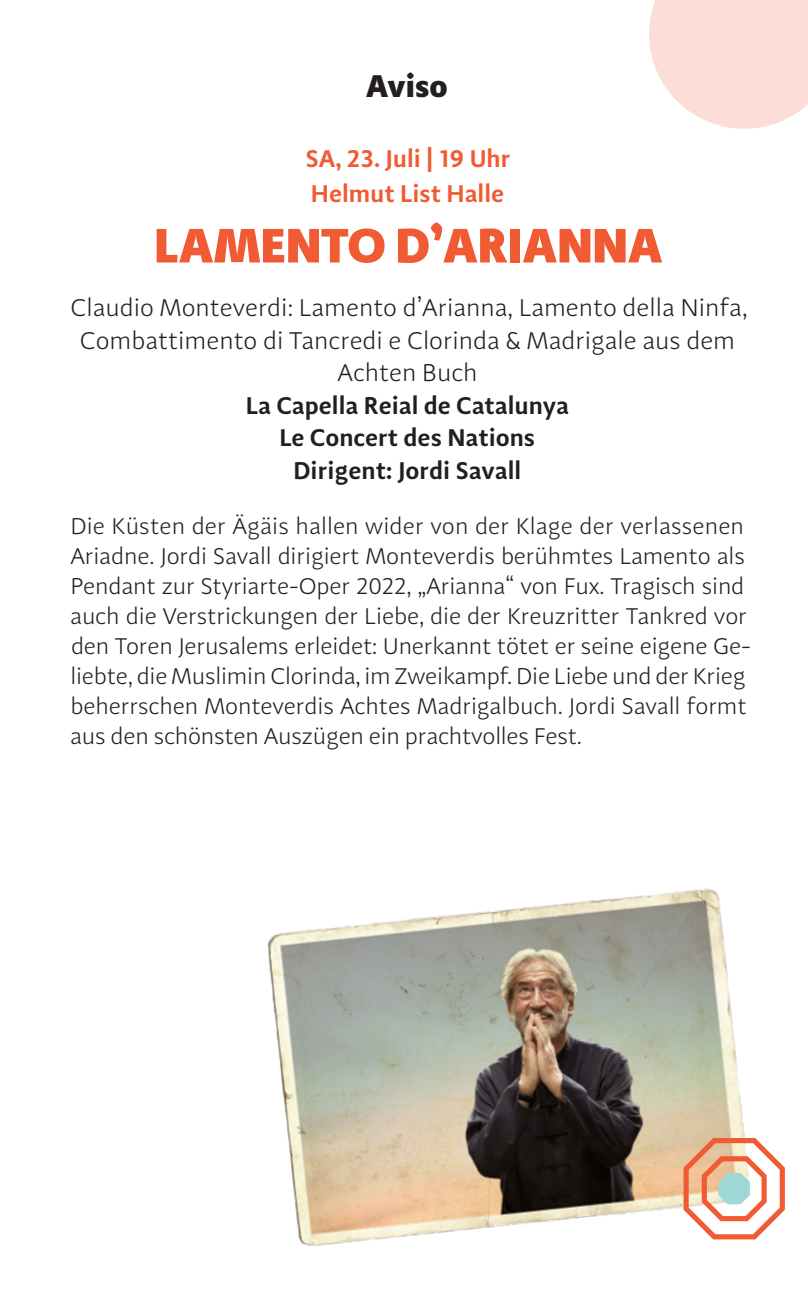
<style>
.page{position:relative;width:808px;height:1312px;background:#fff}
.page>*{position:absolute;margin:0;border:0;box-sizing:border-box;transform-origin:0 0}
.t1{font:800 50px "Adagio Sans";letter-spacing:.01em;color:#f15b34}
.t2{font:900 32.5px "Adagio Sans";color:#231f20}
.t3{font:300 25px/32.5px "Adagio Sans";color:#231f20;text-align:center}
.t4{font:600 25px/32.5px "Adagio Sans";color:#231f20;text-align:center}
.t5{font:600 25px/35px "Adagio Sans";color:#f15b34}
.t6{font:300 23.5px/30px "Adagio Sans";letter-spacing:-.005em;color:#231f20}
</style>
<div class="page">
<img style="left:267px;top:888px;width:489px;height:359px">
<svg style="left:683px;top:1137px;width:102px;height:102px"></svg>
<svg style="left:649px;top:0;width:159px;height:129px;background:#fce2db"></svg>
<h2 class="t2" style="left:366px;top:64px;width:83px">Aviso</h2>
<p class="t5" style="left:306px;top:142px;width:206px">SA, 23. Juli | 19 Uhr<br>Helmut List Halle</p>
<h1 class="t1" style="left:155px;top:211px;width:509px">LAMENTO D’ARIANNA</h1>
<p class="t3" style="left:71px;top:292px;width:678px">Claudio Monteverdi: Lamento d’Arianna, Lamento della Ninfa,<br>Combattimento di Tancredi e Clorinda &amp; Madrigale aus dem<br>Achten Buch</p>
<p class="t4" style="left:246px;top:389px;width:325px">La Capella Reial de Catalunya<br>Le Concert des Nations<br>Dirigent: Jordi Savall</p>
<p class="t6" style="left:70px;top:511px;width:682px">Die Küsten der Ägäis hallen wider von der Klage der verlassenen Ariadne. Jordi Savall dirigiert Monteverdis berühmtes Lamento als Pendant zur Styriarte-Oper 2022, „Arianna“ von Fux. Tragisch sind auch die Verstrickungen der Liebe, die der Kreuzritter Tankred vor den Toren Jerusalems erleidet: Unerkannt tötet er seine eigene Ge&shy;liebte, die Muslimin Clorinda, im Zweikampf. Die Liebe und der Krieg beherrschen Monteverdis Achtes Madrigalbuch. Jordi Savall formt aus den schönsten Auszügen ein prachtvolles Fest.</p>
</div>
